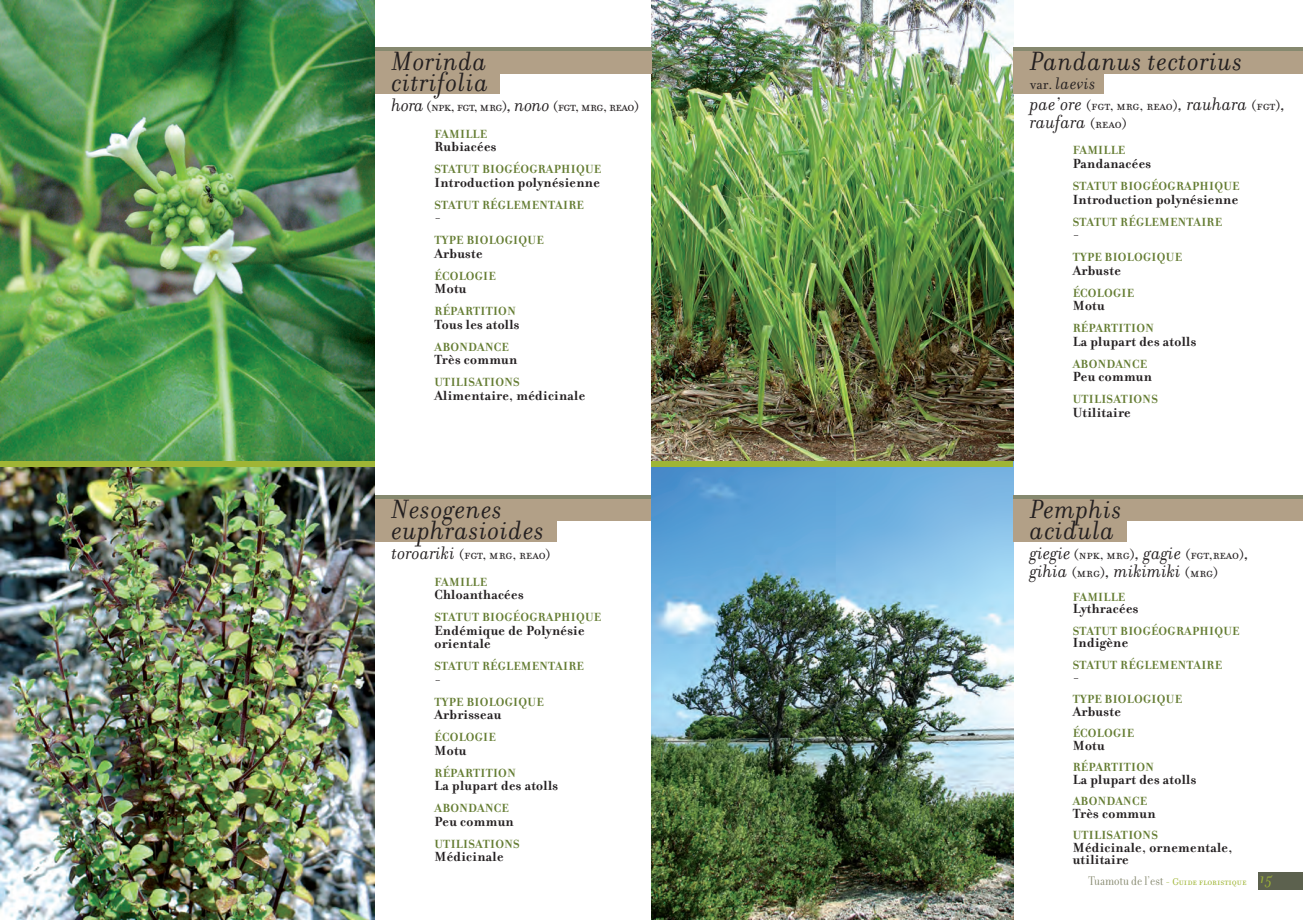
<style>
.page{position:relative;width:1303px;height:920px;background:#fff}
.page>*{position:absolute;margin:0;border:0;box-sizing:border-box;transform-origin:0 0}
.t1{font:italic 28.5px/21px "Filosofia";letter-spacing:.025em;color:#231f20}
.t2{font:italic 19.5px "Filos Mao";letter-spacing:.01em;color:#231f20}
.t3{font:italic 18px "Filosofia";letter-spacing:.025em;color:#231f20}
.t4{font:15px "Filosofia Small Caps";letter-spacing:-.01em;color:#231f20}
.t5{font:700 14.25px/13.5px "Filosofia";letter-spacing:.025em;color:#231f20}
.t6{font:700 12.75px "Filosofia";letter-spacing:.025em;color:#657d33}
.t7{font:10.5px "Filosofia Small Caps";color:#9fb535}
.s1{font-family:"Filos Mao";font-style:italic;font-size:19.5px}
.s2{font-style:normal;font-size:15px}
.s3{font-family:"Filosofia Small Caps";font-style:normal;font-size:15px}
.s4{font-family:"Filosofia Grand";font-size:13.5px;color:#86896f}
.s5{font-family:"Filosofia";font-style:italic;font-size:16.5px}
</style>
<div class="page">
<div style="left:375px;top:518px;width:181px;height:24px;background:#b2a087"></div>
<div style="left:375px;top:497px;width:276px;height:24px;background:#b2a087"></div>
<hr style="left:375px;top:495px;width:276px;height:3px;background:#86896f">
<img style="left:0;top:466px;width:375px;height:453px">
<div style="left:0;top:460px;width:375px;height:6px;background:#9fb535"></div>
<img style="left:651px;top:466px;width:361px;height:453px">
<div style="left:651px;top:460px;width:361px;height:6px;background:#9fb535"></div>
<div style="left:1257px;top:872px;width:45px;height:17px;background:#5c614e"></div>
<img style="left:0;top:0;width:375px;height:460px">
<img style="left:651px;top:0;width:361px;height:460px">
<div style="left:375px;top:71px;width:124px;height:23px;background:#b2a087"></div>
<div style="left:375px;top:50px;width:276px;height:23px;background:#b2a087"></div>
<hr style="left:375px;top:47px;width:276px;height:4px;background:#86896f">
<div style="left:1012px;top:518px;width:114px;height:24px;background:#b2a087"></div>
<div style="left:1012px;top:497px;width:290px;height:24px;background:#b2a087"></div>
<hr style="left:1012px;top:495px;width:290px;height:3px;background:#86896f">
<div style="left:1012px;top:71px;width:91px;height:23px;background:#b2a087"></div>
<div style="left:1012px;top:50px;width:290px;height:23px;background:#b2a087"></div>
<hr style="left:1012px;top:47px;width:290px;height:4px;background:#86896f">
<hr style="left:630px;top:0;width:42px;height:1px;background:#000">
<hr style="left:630px;top:919px;width:42px;height:1px;background:#000">
<hr style="left:0;top:439px;width:1px;height:42px;background:#000">
<p class="t1" style="left:392px;top:50px;width:98px">Morinda citrifolia</p>
<p class="t4" style="left:392px;top:97px;width:249px"><span class="s1">hora</span> (npk, fgt, mrg)<span class="s1">, nono</span> (fgt, mrg, reao)</p>
<p class="t6" style="left:434px;top:126px;width:54px">FAMILLE</p>
<p class="t5" style="left:434px;top:139px;width:63px">Rubiacées</p>
<p class="t6" style="left:434px;top:161px;width:168px">STATUT BIOGÉOGRAPHIQUE</p>
<p class="t5" style="left:434px;top:175px;width:167px">Introduction polynésienne</p>
<p class="t6" style="left:434px;top:197px;width:151px">STATUT RÉGLEMENTAIRE</p>
<p class="t5" style="left:434px;top:210px;width:8px">-</p>
<p class="t6" style="left:434px;top:232px;width:111px">TYPE BIOLOGIQUE</p>
<p class="t5" style="left:434px;top:246px;width:50px">Arbuste</p>
<p class="t6" style="left:434px;top:268px;width:63px">ÉCOLOGIE</p>
<p class="t5" style="left:434px;top:281px;width:33px">Motu</p>
<p class="t6" style="left:434px;top:303px;width:83px">RÉPARTITION</p>
<p class="t5" style="left:434px;top:317px;width:86px">Tous les atolls</p>
<p class="t6" style="left:434px;top:339px;width:76px">ABONDANCE</p>
<p class="t5" style="left:434px;top:352px;width:84px">Très commun</p>
<p class="t6" style="left:434px;top:374px;width:87px">UTILISATIONS</p>
<p class="t5" style="left:434px;top:388px;width:152px">Alimentaire, médicinale</p>
<p class="t1" style="left:392px;top:497px;width:154px">Nesogenes euphrasioides</p>
<p class="t4" style="left:392px;top:545px;width:160px"><span class="s1">toroariki</span> (fgt, mrg, reao)</p>
<p class="t6" style="left:434px;top:573px;width:54px">FAMILLE</p>
<p class="t5" style="left:434px;top:587px;width:90px">Chloanthacées</p>
<p class="t6" style="left:434px;top:609px;width:168px">STATUT BIOGÉOGRAPHIQUE</p>
<p class="t5" style="left:434px;top:622px;width:151px">Endémique de Polynésie orientale</p>
<p class="t6" style="left:434px;top:658px;width:151px">STATUT RÉGLEMENTAIRE</p>
<p class="t6" style="left:434px;top:693px;width:111px">TYPE BIOLOGIQUE</p>
<p class="t5" style="left:434px;top:707px;width:68px">Arbrisseau</p>
<p class="t6" style="left:434px;top:729px;width:63px">ÉCOLOGIE</p>
<p class="t5" style="left:434px;top:742px;width:33px">Motu</p>
<p class="t6" style="left:434px;top:764px;width:83px">RÉPARTITION</p>
<p class="t5" style="left:434px;top:778px;width:125px">La plupart des atolls</p>
<p class="t6" style="left:434px;top:800px;width:76px">ABONDANCE</p>
<p class="t5" style="left:434px;top:813px;width:81px">Peu commun</p>
<p class="t6" style="left:434px;top:835px;width:87px">UTILISATIONS</p>
<p class="t5" style="left:434px;top:849px;width:71px">Médicinale</p>
<p class="t1" style="left:1029px;top:50px;width:214px">Pandanus tectorius</p>
<p class="t3" style="left:1029px;top:73px;width:67px"><span class="s2">var.</span> laevis</p>
<p class="t4" style="left:1029px;top:96px;width:257px"><span class="s1">pae’ore</span> (fgt, mrg, reao)<span class="s1">, rauhara</span> (fgt)<span class="s1">,</span></p>
<p class="t2" style="left:1029px;top:109px;width:98px">raufara <span class="s3">(reao)</span></p>
<p class="t6" style="left:1072px;top:143px;width:54px">FAMILLE</p>
<p class="t5" style="left:1072px;top:156px;width:80px">Pandanacées</p>
<p class="t6" style="left:1072px;top:178px;width:168px">STATUT BIOGÉOGRAPHIQUE</p>
<p class="t5" style="left:1072px;top:192px;width:167px">Introduction polynésienne</p>
<p class="t6" style="left:1072px;top:214px;width:151px">STATUT RÉGLEMENTAIRE</p>
<p class="t5" style="left:1072px;top:227px;width:8px">-</p>
<p class="t6" style="left:1072px;top:249px;width:111px">TYPE BIOLOGIQUE</p>
<p class="t5" style="left:1072px;top:263px;width:50px">Arbuste</p>
<p class="t6" style="left:1072px;top:285px;width:63px">ÉCOLOGIE</p>
<p class="t5" style="left:1072px;top:298px;width:33px">Motu</p>
<p class="t6" style="left:1072px;top:320px;width:83px">RÉPARTITION</p>
<p class="t5" style="left:1072px;top:334px;width:125px">La plupart des atolls</p>
<p class="t6" style="left:1072px;top:356px;width:76px">ABONDANCE</p>
<p class="t5" style="left:1072px;top:369px;width:81px">Peu commun</p>
<p class="t6" style="left:1072px;top:391px;width:87px">UTILISATIONS</p>
<p class="t5" style="left:1072px;top:405px;width:59px">Utilitaire</p>
<p class="t1" style="left:1029px;top:497px;width:93px">Pemphis acidula</p>
<p class="t4" style="left:1029px;top:545px;width:221px"><span class="s1">giegie</span> (npk, mrg)<span class="s1">, gagie</span> (fgt,reao)<span class="s1">,</span></p>
<p class="t2" style="left:1029px;top:559px;width:190px">gihia <span class="s3">(mrg)</span>, mikimiki <span class="s3">(mrg)</span></p>
<p class="t6" style="left:1072px;top:588px;width:54px">FAMILLE</p>
<p class="t5" style="left:1072px;top:601px;width:67px">Lythracées</p>
<p class="t6" style="left:1072px;top:622px;width:168px">STATUT BIOGÉOGRAPHIQUE</p>
<p class="t5" style="left:1072px;top:635px;width:57px">Indigène</p>
<p class="t6" style="left:1072px;top:656px;width:151px">STATUT RÉGLEMENTAIRE</p>
<p class="t6" style="left:1072px;top:690px;width:111px">TYPE BIOLOGIQUE</p>
<p class="t5" style="left:1072px;top:703px;width:50px">Arbuste</p>
<p class="t6" style="left:1072px;top:724px;width:63px">ÉCOLOGIE</p>
<p class="t5" style="left:1072px;top:737px;width:33px">Motu</p>
<p class="t6" style="left:1072px;top:758px;width:83px">RÉPARTITION</p>
<p class="t5" style="left:1072px;top:771px;width:125px">La plupart des atolls</p>
<p class="t6" style="left:1072px;top:792px;width:76px">ABONDANCE</p>
<p class="t5" style="left:1072px;top:805px;width:84px">Très commun</p>
<p class="t6" style="left:1072px;top:826px;width:87px">UTILISATIONS</p>
<p class="t5" style="left:1072px;top:840px;width:161px;line-height:12.8px">Médicinale, ornementale, utilitaire</p>
<p class="t7" style="left:1088px;top:874px;width:185px"><span class="s4">Tuamotu de l’est</span> - Guide floristique <span class="s5">15</span></p>
</div>
